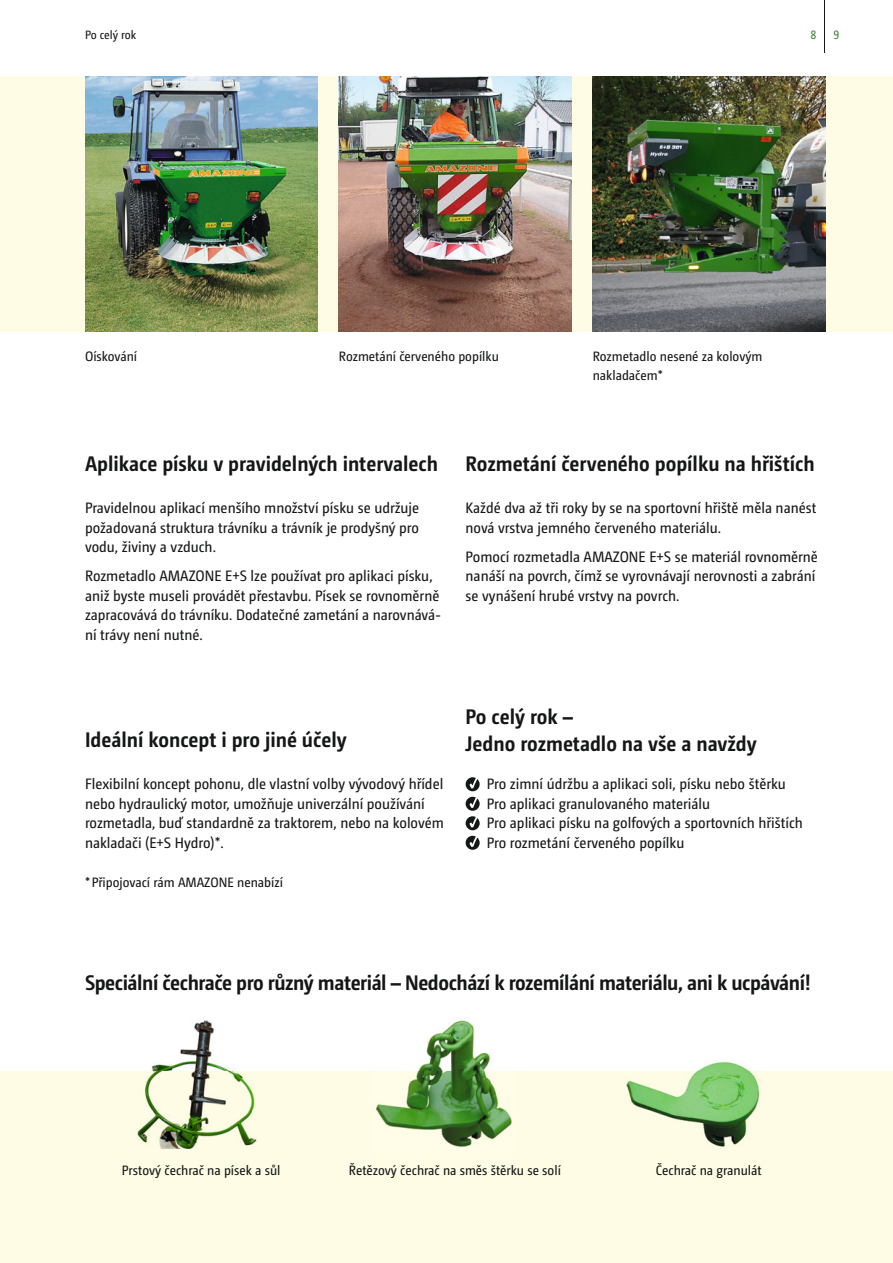
<style>
.page{position:relative;width:893px;height:1263px;background:#fff}
.page>*{position:absolute;margin:0;border:0;box-sizing:border-box;transform-origin:0 0}
.t1{font:700 21px/27px "Camingo Dos Pro S Cd";color:#151616}
.t2{font:700 21px "Camingo Dos Pro S Cd";letter-spacing:-.02em;color:#151616}
.t3{font:15px/19.5px "Camingo Dos Pro S Cd";color:#151616}
.t4{font:13.5px/19.5px "Camingo Dos Pro S Cd";color:#151616}
.t5{font:12px "Camingo Dos Pro S Cd";color:#151616}
.t6{font:12px "Camingo Dos Pro S Cd";color:#38832b}
</style>
<div class="page">
<div style="left:0;top:77px;width:893px;height:255px;background:#fffce6"></div>
<div style="left:0;top:1071px;width:893px;height:192px;background:#fffce6"></div>
<hr style="left:825px;top:0;width:1px;height:53px;background:#151616">
<img style="left:85px;top:77px;width:232px;height:255px">
<img style="left:339px;top:77px;width:232px;height:255px">
<img style="left:593px;top:77px;width:232px;height:255px">
<img style="left:375px;top:1020px;width:137px;height:127px">
<img style="left:626px;top:1061px;width:135px;height:86px">
<img style="left:137px;top:1020px;width:120px;height:129px">
<svg style="left:466px;top:777px;width:14px;height:14px"></svg>
<svg style="left:466px;top:797px;width:14px;height:33px"></svg>
<svg style="left:466px;top:836px;width:14px;height:14px"></svg>
<p class="t5" style="left:85px;top:30px;width:53px">Po celý rok</p>
<p class="t6" style="left:810px;top:28px;width:7px">8</p>
<p class="t6" style="left:833px;top:28px;width:7px">9</p>
<p class="t4" style="left:85px;top:347px;width:54px">Oískování</p>
<p class="t4" style="left:339px;top:347px;width:161px">Rozmetání červeného popílku</p>
<p class="t4" style="left:593px;top:347px;width:171px">Rozmetadlo nesené za kolovým nakladačem*</p>
<h1 class="t1" style="left:85px;top:452px;width:355px">Aplikace písku v pravidelných intervalech</h1>
<p class="t3" style="left:85px;top:499px;width:336px;text-align:justify">Pravidelnou aplikací menšího množství písku se udržuje požadovaná struktura trávníku a trávník je prodyšný pro vodu, živiny a vzduch.</p>
<p class="t3" style="left:85px;top:567px;width:358px">Rozmetadlo AMAZONE E+S lze používat pro aplikaci písku, aniž byste museli provádět přestavbu. Písek se rovnoměrně zapracovává do trávníku. Dodatečné zametání a narovnává&shy;ní trávy není nutné.</p>
<h1 class="t1" style="left:466px;top:452px;width:350px">Rozmetání červeného popílku na hřištích</h1>
<p class="t3" style="left:466px;top:499px;width:352px">Každé dva až tři roky by se na sportovní hřiště měla nanést nová vrstva jemného červeného materiálu.</p>
<p class="t3" style="left:466px;top:548px;width:354px">Pomocí rozmetadla AMAZONE E+S se materiál rovnoměrně nanáší na povrch, čímž se vyrovnávají nerovnosti a zabrání se vynášení hrubé vrstvy na povrch.</p>
<h1 class="t1" style="left:85px;top:728px;width:263px">Ideální koncept i pro jiné účely</h1>
<p class="t3" style="left:85px;top:776px;width:360px">Flexibilní koncept pohonu, dle vlastní volby vývodový hřídel nebo hydraulický motor, umožňuje univerzální používání rozmetadla, buď standardně za traktorem, nebo na kolovém nakladači (E+S Hydro)*.</p>
<p class="t4" style="left:85px;top:873px;width:199px">* Připojovací rám AMAZONE nenabízí</p>
<h1 class="t1" style="left:466px;top:705px;width:293px">Po celý rok –<br>Jedno rozmetadlo na vše a navždy</h1>
<p class="t3" style="left:487px;top:775px;width:317px">Pro zimní údržbu a aplikaci soli, písku nebo štěrku Pro aplikaci granulovaného materiálu<br>Pro aplikaci písku na golfových a sportovních hřištích Pro rozmetání červeného popílku</p>
<h1 class="t2" style="left:85px;top:974px;width:727px">Speciální čechrače pro různý materiál – Nedochází k rozemílání materiálu, ani k ucpávání!</h1>
<p class="t4" style="left:122px;top:1162px;width:160px">Prstový čechrač na písek a sůl</p>
<p class="t4" style="left:349px;top:1162px;width:214px">Řetězový čechrač na směs štěrku se solí</p>
<p class="t4" style="left:656px;top:1162px;width:107px">Čechrač na granulát</p>
</div>
